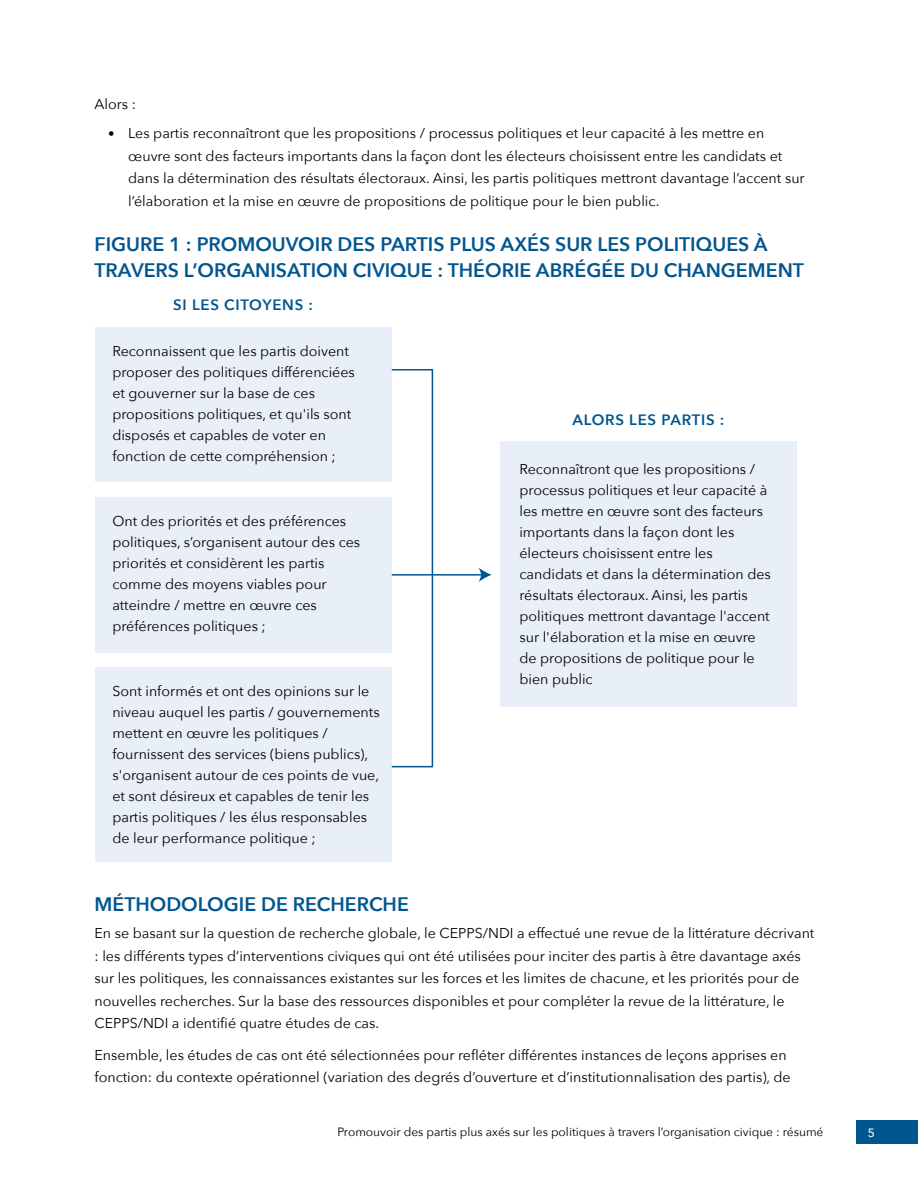
<style>
.page{position:relative;width:918px;height:1188px;background:#fff}
.page>*{position:absolute;margin:0;border:0;box-sizing:border-box;transform-origin:0 0}
.t1{font:600 19.5px/25.5px "Avenir Next";color:#00568f}
.t2{font:600 15px "Avenir Next";letter-spacing:.05em;color:#00568f}
.t3{font:14.25px/21px "Avenir Next";color:#000}
.t4{font:12px "Avenir Next";color:#000}
.t5{font:500 12px "Avenir Next";color:#fff}
.s1{font-size:12.9px}
</style>
<div class="page">
<div style="left:856px;top:1120px;width:62px;height:24px;background:#00568f"></div>
<div style="left:95px;top:497px;width:297px;height:156px;background:#e9eff9"></div>
<div style="left:500px;top:442px;width:297px;height:265px;background:#e9eff9"></div>
<div style="left:95px;top:327px;width:297px;height:155px;background:#e9eff9"></div>
<div style="left:95px;top:668px;width:297px;height:194px;background:#e9eff9"></div>
<div style="left:391px;top:369px;width:42px;height:398px;border:2px solid #00568f"></div>
<hr style="left:392px;top:574px;width:91px;height:2px;background:#00568f">
<svg style="left:479px;top:568px;width:13px;height:14px"></svg>
<p class="t3" style="left:94px;top:93px;width:43px">Alors :</p>
<p class="t3" style="left:128px;top:121px;width:678px;line-height:22.5px;text-indent:-20px"><span class="s1">•</span> Les partis reconnaîtront que les propositions / processus politiques et leur capacité à les mettre en œuvre sont des facteurs importants dans la façon dont les électeurs choisissent entre les candidats et dans la détermination des résultats électoraux. Ainsi, les partis politiques mettront davantage l’accent sur l’élaboration et la mise en œuvre de propositions de politique pour le bien public.</p>
<h1 class="t1" style="left:94px;top:231px;width:711px">FIGURE 1 : PROMOUVOIR DES PARTIS PLUS AXÉS SUR LES POLITIQUES À<br>TRAVERS L’ORGANISATION CIVIQUE : THÉORIE ABRÉGÉE DU CHANGEMENT</h1>
<p class="t2" style="left:173px;top:292px;width:141px">SI LES CITOYENS :</p>
<p class="t3" style="left:112px;top:340px;width:244px">Reconnaissent que les partis doivent proposer des politiques différenciées et gouverner sur la base de ces propositions politiques, et qu'ils sont disposés et capables de voter en fonction de cette compréhension ;</p>
<p class="t3" style="left:112px;top:510px;width:249px">Ont des priorités et des préférences politiques, s’organisent autour des ces priorités et considèrent les partis comme des moyens viables pour atteindre / mettre en œuvre ces préférences politiques ;</p>
<p class="t3" style="left:112px;top:680px;width:269px">Sont informés et ont des opinions sur le niveau auquel les partis / gouvernements mettent en œuvre les politiques / fournissent des services (biens publics), s'organisent autour de ces points de vue, et sont désireux et capables de tenir les partis politiques / les élus responsables de leur performance politique ;</p>
<p class="t2" style="left:572px;top:407px;width:153px">ALORS LES PARTIS :</p>
<p class="t3" style="left:519px;top:458px;width:253px">Reconnaîtront que les propositions / processus politiques et leur capacité à les mettre en œuvre sont des facteurs importants dans la façon dont les électeurs choisissent entre les candidats et dans la détermination des résultats électoraux. Ainsi, les partis politiques mettront davantage l'accent sur l'élaboration et la mise en œuvre de propositions de politique pour le bien public</p>
<h1 class="t1" style="left:94px;top:891px;width:316px">MÉTHODOLOGIE DE RECHERCHE</h1>
<p class="t3" style="left:94px;top:921px;width:722px;line-height:22.5px">En se basant sur la question de recherche globale, le CEPPS/NDI a effectué une revue de la littérature décrivant : les différents types d’interventions civiques qui ont été utilisées pour inciter des partis à être davantage axés sur les politiques, les connaissances existantes sur les forces et les limites de chacune, et les priorités pour de nouvelles recherches. Sur la base des ressources disponibles et pour compléter la revue de la littérature, le CEPPS/NDI a identifié quatre études de cas.</p>
<p class="t3" style="left:94px;top:1043px;width:698px;line-height:22.5px">Ensemble, les études de cas ont été sélectionnées pour refléter différentes instances de leçons apprises en fonction: du contexte opérationnel (variation des degrés d’ouverture et d’institutionnalisation des partis), de</p>
<p class="t4" style="left:338px;top:1122px;width:487px">Promouvoir des partis plus axés sur les politiques à travers l’organisation civique : résumé</p>
<p class="t5" style="left:868px;top:1122px;width:9px">5</p>
</div>
